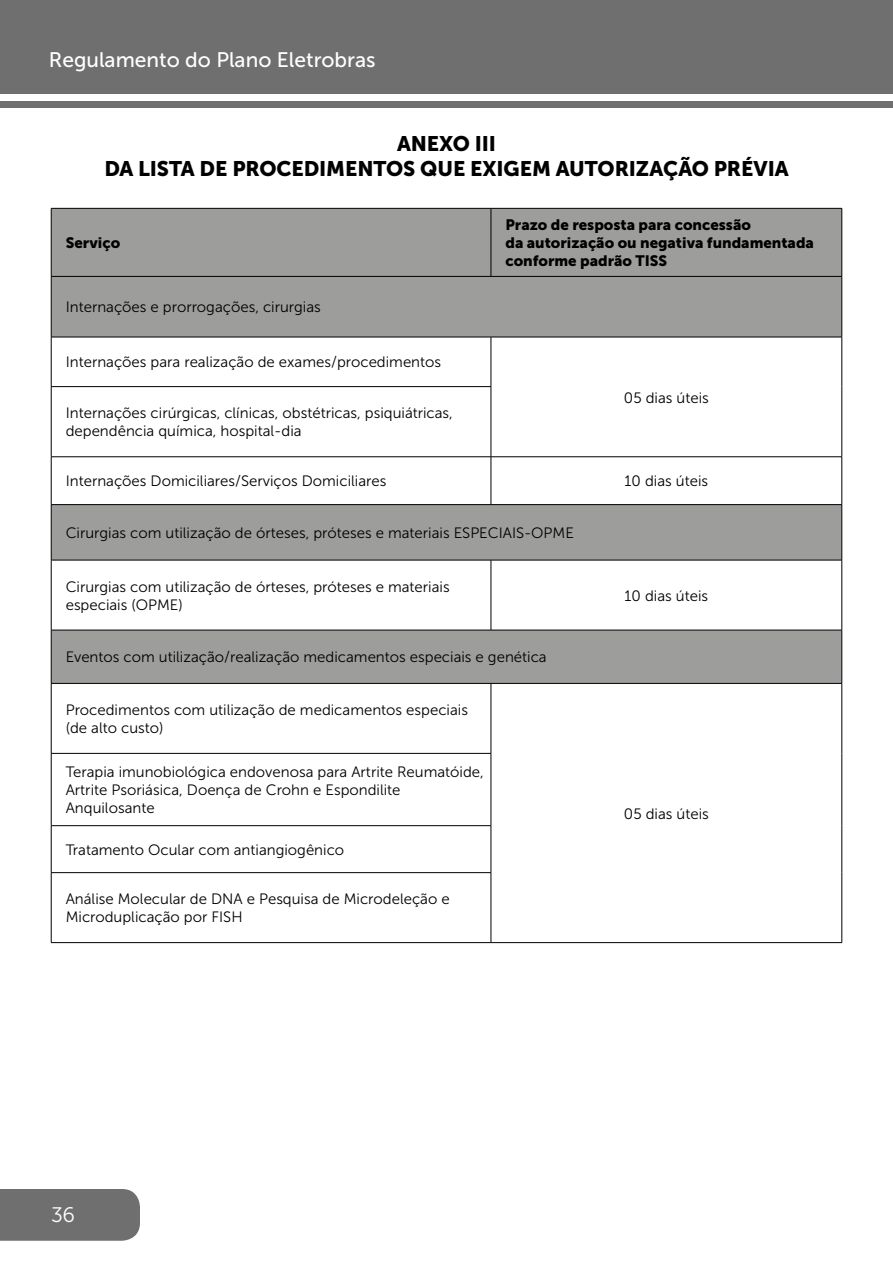
<style>
.page{position:relative;width:893px;height:1263px;background:#fff}
.page>*{position:absolute;margin:0;border:0;box-sizing:border-box;transform-origin:0 0}
.t1{font:21px/25.2px "Museo Sans 900";letter-spacing:-.01em;color:#000;text-align:center}
.t2{font:21px "Museo Sans 500";color:#fff}
.t3{font:21px "Museo Sans 300";color:#fff}
.t4{font:15px/18px "Museo Sans 300";color:#000}
.t5{font:15px/18px "Museo Sans 900";color:#000}
.t6{font:15px "Museo Sans 900";color:#010202}
.s1{color:#000}
</style>
<div class="page">
<div style="left:0;top:1189px;width:140px;height:52px;background:#706f6f"></div>
<div style="left:0;top:0;width:893px;height:94px;background:#706f6f"></div>
<div style="left:0;top:101px;width:893px;height:6px;background:#706f6f"></div>
<svg style="left:52px;top:209px;width:789px;height:474px;fill:#9d9d9c"></svg>
<hr style="left:841px;top:277px;width:1px;height:60px;background:#000">
<hr style="left:841px;top:505px;width:1px;height:55px;background:#000">
<hr style="left:841px;top:630px;width:1px;height:53px;background:#000">
<hr style="left:491px;top:942px;width:351px;height:1px;background:#000">
<hr style="left:51px;top:208px;width:440px;height:1px;background:#000">
<hr style="left:51px;top:209px;width:1px;height:67px;background:#000">
<hr style="left:491px;top:208px;width:351px;height:1px;background:#000">
<hr style="left:491px;top:209px;width:1px;height:67px;background:#000">
<hr style="left:841px;top:209px;width:1px;height:67px;background:#000">
<hr style="left:51px;top:276px;width:440px;height:1px;background:#000">
<hr style="left:51px;top:277px;width:1px;height:60px;background:#000">
<hr style="left:491px;top:276px;width:351px;height:1px;background:#000">
<hr style="left:51px;top:337px;width:440px;height:1px;background:#000">
<hr style="left:51px;top:337px;width:1px;height:49px;background:#000">
<hr style="left:491px;top:337px;width:351px;height:1px;background:#000">
<hr style="left:491px;top:337px;width:1px;height:49px;background:#000">
<hr style="left:841px;top:337px;width:1px;height:50px;background:#000">
<hr style="left:51px;top:386px;width:440px;height:1px;background:#000">
<hr style="left:51px;top:387px;width:1px;height:70px;background:#000">
<hr style="left:491px;top:387px;width:1px;height:70px;background:#000">
<hr style="left:841px;top:387px;width:1px;height:70px;background:#000">
<hr style="left:51px;top:456px;width:440px;height:1px;background:#000">
<hr style="left:51px;top:457px;width:1px;height:47px;background:#000">
<hr style="left:491px;top:456px;width:351px;height:1px;background:#000">
<hr style="left:491px;top:457px;width:1px;height:47px;background:#000">
<hr style="left:841px;top:457px;width:1px;height:47px;background:#000">
<hr style="left:51px;top:504px;width:440px;height:1px;background:#000">
<hr style="left:51px;top:505px;width:1px;height:55px;background:#000">
<hr style="left:491px;top:504px;width:351px;height:1px;background:#000">
<hr style="left:51px;top:560px;width:440px;height:1px;background:#000">
<hr style="left:51px;top:560px;width:1px;height:70px;background:#000">
<hr style="left:491px;top:560px;width:351px;height:1px;background:#000">
<hr style="left:491px;top:560px;width:1px;height:70px;background:#000">
<hr style="left:841px;top:560px;width:1px;height:70px;background:#000">
<hr style="left:51px;top:630px;width:440px;height:1px;background:#000">
<hr style="left:51px;top:630px;width:1px;height:53px;background:#000">
<hr style="left:491px;top:630px;width:351px;height:1px;background:#000">
<hr style="left:51px;top:683px;width:440px;height:1px;background:#000">
<hr style="left:51px;top:684px;width:1px;height:69px;background:#000">
<hr style="left:491px;top:683px;width:351px;height:1px;background:#000">
<hr style="left:491px;top:684px;width:1px;height:69px;background:#000">
<hr style="left:841px;top:684px;width:1px;height:69px;background:#000">
<hr style="left:51px;top:753px;width:440px;height:1px;background:#000">
<hr style="left:51px;top:753px;width:1px;height:72px;background:#000">
<hr style="left:491px;top:753px;width:1px;height:72px;background:#000">
<hr style="left:841px;top:753px;width:1px;height:73px;background:#000">
<hr style="left:51px;top:825px;width:440px;height:1px;background:#000">
<hr style="left:51px;top:826px;width:1px;height:46px;background:#000">
<hr style="left:491px;top:826px;width:1px;height:46px;background:#000">
<hr style="left:841px;top:826px;width:1px;height:47px;background:#000">
<hr style="left:51px;top:872px;width:440px;height:1px;background:#000">
<hr style="left:51px;top:873px;width:1px;height:69px;background:#000">
<hr style="left:491px;top:873px;width:1px;height:69px;background:#000">
<hr style="left:841px;top:873px;width:1px;height:69px;background:#000">
<hr style="left:51px;top:942px;width:440px;height:1px;background:#000">
<h1 class="t2" style="left:49px;top:48px;width:328px">Regulamento do Plano Eletrobras</h1>
<h1 class="t1" style="left:104px;top:131px;width:686px">ANEXO III<br>DA LISTA DE PROCEDIMENTOS QUE EXIGEM AUTORIZAÇÃO PRÉVIA</h1>
<p class="t6" style="left:66px;top:234px;width:56px"><span class="s1">S</span>erviço</p>
<p class="t4" style="left:66px;top:298px;width:257px">Internações e prorrogações, cirurgias</p>
<p class="t4" style="left:66px;top:353px;width:377px">Internações para realização de exames/procedimentos</p>
<p class="t5" style="left:505px;top:216px;width:310px">Prazo de resposta para concessão<br>da autorização ou negativa fundamentada conforme padrão TISS</p>
<p class="t4" style="left:624px;top:388px;width:86px">05 dias úteis</p>
<p class="t4" style="left:66px;top:404px;width:389px">Internações cirúrgicas, clínicas, obstétricas, psiquiátricas, dependência química, hospital-dia</p>
<p class="t4" style="left:66px;top:472px;width:322px">Internações Domiciliares/Serviços Domiciliares</p>
<p class="t4" style="left:625px;top:472px;width:85px">10 dias úteis</p>
<p class="t4" style="left:66px;top:524px;width:510px">Cirurgias com utilização de órteses, próteses e materiais ESPECIAIS-OPME</p>
<p class="t4" style="left:66px;top:578px;width:385px">Cirurgias com utilização de órteses, próteses e materiais especiais (OPME)</p>
<p class="t4" style="left:625px;top:587px;width:85px">10 dias úteis</p>
<p class="t4" style="left:66px;top:648px;width:482px">Eventos com utilização/realização medicamentos especiais e genética</p>
<p class="t4" style="left:66px;top:701px;width:404px">Procedimentos com utilização de medicamentos especiais (de alto custo)</p>
<p class="t4" style="left:66px;top:763px;width:420px">Terapia imunobiológica endovenosa para Artrite Reumatóide,<br>Artrite Psoriásica, Doença de Crohn e Espondilite<br>Anquilosante</p>
<p class="t4" style="left:66px;top:841px;width:280px">Tratamento Ocular com antiangiogênico</p>
<p class="t4" style="left:66px;top:890px;width:385px">Análise Molecular de DNA e Pesquisa de Microdeleção e<br>Microduplicação por FISH</p>
<h1 class="t3" style="left:51px;top:1203px;width:26px">36</h1>
<p class="t4" style="left:624px;top:804px;width:86px">05 dias úteis</p>
</div>
